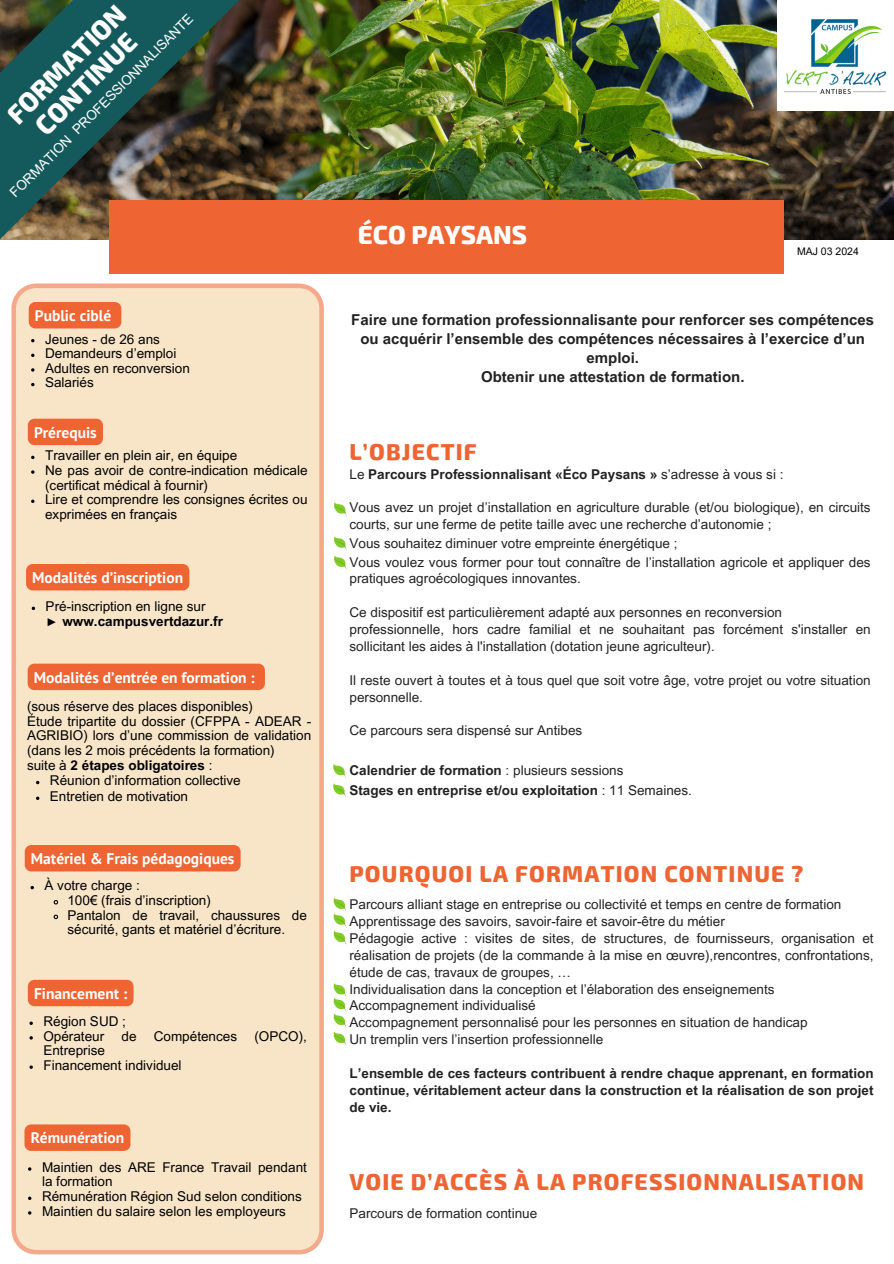
<style>
.page{position:relative;width:894px;height:1264px;background:#fff}
.page>*{position:absolute;margin:0;border:0;box-sizing:border-box;transform-origin:0 0}
.t1{font:800 26.4px/27.8px "Exo 2";color:#fff;text-align:center}
.t2{font:800 25.5px "Exo 2";color:#fff}
.t3{font:800 22.5px "Exo 2";letter-spacing:.05em;color:#ee6432}
.t4{font:700 15.45px "PT Sans";color:#fff}
.t5{font:700 15px/19.2px "Arial MT Pro";color:#222;text-align:center}
.t6{font:13.5px/16.8px "Arial MT Pro";color:#222}
.t7{font:13.5px/14.7px "Arial MT Pro";color:#000}
.t8{font:700 13.5px/16.8px "Arial MT Pro";color:#222}
.t9{font:13.5px "Arial MT Pro";color:#fff}
.t10{font:700 13.5px "Arial MT Pro";color:#000}
.t11{font:10.5px "Arial MT Pro";color:#000}
.s1{font-family:"Liberation Serif";font-weight:400}
.s2{font-weight:700}
.s3{font-weight:400}
</style>
<div class="page">
<img style="left:270px;top:0;width:623px;height:240px">
<div style="left:777px;top:0;width:116px;height:111px;background:#fff"></div>
<img style="left:784px;top:19px;width:101px;height:74px">
<div style="left:109px;top:200px;width:675px;height:73px;background:#ee6432"></div>
<svg style="left:0;top:0;width:270px;height:240px;background:#444d40"></svg>
<div style="left:12px;top:283px;width:311px;height:971px;background:#f8e5c8"></div>
<svg style="left:333px;top:764px;width:13px;height:33px"></svg>
<svg style="left:334px;top:536px;width:13px;height:34px"></svg>
<svg style="left:334px;top:502px;width:13px;height:15px"></svg>
<div style="left:29px;top:302px;width:92px;height:26px;background:#ee6432"></div>
<svg style="left:31px;top:353px;width:3px;height:4px"></svg>
<div style="left:26px;top:564px;width:163px;height:26px;background:#ee6432"></div>
<svg style="left:32px;top:606px;width:3px;height:4px"></svg>
<div style="left:28px;top:663px;width:237px;height:27px;background:#ee6432"></div>
<svg style="left:36px;top:780px;width:3px;height:4px"></svg>
<svg style="left:36px;top:796px;width:3px;height:4px"></svg>
<svg style="left:29px;top:1021px;width:4px;height:3px"></svg>
<svg style="left:29px;top:1036px;width:4px;height:3px"></svg>
<svg style="left:29px;top:1065px;width:4px;height:3px"></svg>
<div style="left:28px;top:979px;width:105px;height:27px;background:#ee6432"></div>
<div style="left:24px;top:1124px;width:106px;height:26px;background:#ee6432"></div>
<div style="left:28px;top:418px;width:75px;height:27px;background:#ee6432"></div>
<svg style="left:31px;top:470px;width:3px;height:4px"></svg>
<svg style="left:31px;top:499px;width:3px;height:4px"></svg>
<div style="left:25px;top:845px;width:215px;height:26px;background:#ee6432"></div>
<svg style="left:53px;top:899px;width:6px;height:6px"></svg>
<svg style="left:53px;top:913px;width:6px;height:7px"></svg>
<svg style="left:333px;top:897px;width:13px;height:47px"></svg>
<svg style="left:333px;top:983px;width:13px;height:62px"></svg>
<h6 class="t1" style="left:1px;top:108px;width:157px;rotate:-45deg">FORMATION<br>CONTINUE</h6>
<h6 class="t9" style="left:9px;top:191px;width:254px;rotate:-45deg">FORMATION PROFESSIONNALISANTE</h6>
<p class="t4" style="left:35px;top:305px;width:78px">Public ciblé</p>
<p class="t7" style="left:45px;top:333px;width:116px">Jeunes - de 26 ans</p>
<h3 class="t7" style="left:45px;top:348px;width:133px">Demandeurs d’emploi</h3>
<p class="t7" style="left:45px;top:362px;width:146px">Adultes en reconversion</p>
<p class="t7" style="left:45px;top:377px;width:50px">Salariés</p>
<p class="t4" style="left:34px;top:422px;width:64px">Prérequis</p>
<p class="t7" style="left:45px;top:450px;width:194px">Travailler en plein air, en équipe</p>
<p class="t7" style="left:45px;top:464px;width:264px">Ne pas avoir de contre-indication médicale (certificat médical à fournir)</p>
<p class="t7" style="left:45px;top:493px;width:264px">Lire et comprendre les consignes écrites ou exprimées en français</p>
<p class="t4" style="left:32px;top:567px;width:152px">Modalités d’inscription</p>
<h3 class="t7" style="left:46px;top:600px;width:161px">Pré-inscription en ligne sur</h3>
<p class="t10" style="left:45px;top:616px;width:179px"><span class="s1">►</span> www.campusvertdazur.fr</p>
<p class="t4" style="left:34px;top:666px;width:222px">Modalités d’entrée en formation :</p>
<p class="t7" style="left:27px;top:700px;width:286px">(sous réserve des places disponibles)<br>Étude tripartite du dossier (CFPPA - ADEAR - AGRIBIO) lors d’une commission de validation (dans les 2 mois précédents la formation)<br>suite à <span class="s2">2 étapes obligatoires</span> :</p>
<h3 class="t7" style="left:50px;top:775px;width:192px">Réunion d’information collective</h3>
<h3 class="t7" style="left:50px;top:790px;width:140px">Entretien de motivation</h3>
<h3 class="t4" style="left:31px;top:848px;width:205px">Matériel &amp; Frais pédagogiques</h3>
<p class="t7" style="left:44px;top:880px;width:97px">À votre charge :</p>
<h6 class="t7" style="left:67px;top:894px;width:145px">100€ (frais d’inscription)</h6>
<h6 class="t7" style="left:67px;top:909px;width:241px">Pantalon de travail, chaussures de sécurité, gants et matériel d’écriture.</h6>
<p class="t4" style="left:34px;top:982px;width:95px">Financement :</p>
<p class="t7" style="left:43px;top:1015px;width:84px">Région SUD ;</p>
<p class="t7" style="left:43px;top:1030px;width:62px">Opérateur</p>
<p class="t7" style="left:121px;top:1030px;width:17px">de</p>
<p class="t7" style="left:154px;top:1030px;width:85px">Compétences</p>
<p class="t7" style="left:254px;top:1030px;width:54px">(OPCO),</p>
<p class="t7" style="left:43px;top:1044px;width:63px">Entreprise</p>
<p class="t7" style="left:43px;top:1059px;width:140px">Financement individuel</p>
<p class="t4" style="left:31px;top:1127px;width:95px">Rémunération</p>
<p class="t7" style="left:42px;top:1161px;width:266px">Maintien des ARE France Travail pendant la formation</p>
<p class="t7" style="left:42px;top:1190px;width:261px">Rémunération Région Sud selon conditions</p>
<p class="t7" style="left:42px;top:1205px;width:245px">Maintien du salaire selon les employeurs</p>
<p class="t2" style="left:358px;top:218px;width:170px">ÉCO PAYSANS</p>
<p class="t11" style="left:796px;top:247px;width:63px">MAJ 03 2024</p>
<p class="t5" style="left:351px;top:312px;width:524px">Faire une formation professionnalisante pour renforcer ses compétences ou acquérir l’ensemble des compétences nécessaires à l’exercice d’un emploi.<br>Obtenir une attestation de formation.</p>
<h1 class="t3" style="left:349px;top:437px;width:129px">L’OBJECTIF</h1>
<p class="t8" style="left:349px;top:467px;width:435px"><span class="s3">Le</span> Parcours Professionnalisant «Éco Paysans » <span class="s3">s’adresse à vous si :</span></p>
<p class="t6" style="left:349px;top:501px;width:522px">Vous avez un projet d’installation en agriculture durable (et/ou biologique), en circuits courts, sur une ferme de petite taille avec une recherche d’autonomie ;</p>
<p class="t6" style="left:349px;top:536px;width:522px;line-height:17.4px">Vous souhaitez diminuer votre empreinte énergétique ;<br>Vous voulez vous former pour tout connaître de l’installation agricole et appliquer des pratiques agroécologiques innovantes.</p>
<h3 class="t6" style="left:349px;top:605px;width:522px">Ce dispositif est particulièrement adapté aux personnes en reconversion professionnelle, hors cadre familial et ne souhaitant pas forcément s'installer en sollicitant les aides à l'installation (dotation jeune agriculteur).</h3>
<p class="t6" style="left:349px;top:673px;width:522px">Il reste ouvert à toutes et à tous quel que soit votre âge, votre projet ou votre situation personnelle.</p>
<p class="t6" style="left:349px;top:724px;width:234px">Ce parcours sera dispensé sur Antibes</p>
<p class="t8" style="left:349px;top:761px;width:344px;line-height:20.2px">Calendrier de formation <span class="s3">: plusieurs sessions<br></span>Stages en entreprise et/ou exploitation <span class="s3">: 11 Semaines.</span></p>
<h6 class="t3" style="left:349px;top:859px;width:455px">POURQUOI LA FORMATION CONTINUE ?</h6>
<h6 class="t6" style="left:349px;top:897px;width:525px">Parcours alliant stage en entreprise ou collectivité et temps en centre de formation Apprentissage des savoirs, savoir-faire et savoir-être du métier<br>Pédagogie active : visites de sites, de structures, de fournisseurs, organisation et réalisation de projets (de la commande à la mise en œuvre),rencontres, confrontations, étude de cas, travaux de groupes, …<br>Individualisation dans la conception et l’élaboration des enseignements Accompagnement individualisé<br>Accompagnement personnalisé pour les personnes en situation de handicap<br>Un tremplin vers l’insertion professionnelle</h6>
<p class="t8" style="left:349px;top:1066px;width:525px;text-align:justify">L’ensemble de ces facteurs contribuent à rendre chaque apprenant, en formation continue, véritablement acteur dans la construction et la réalisation de son projet de vie.</p>
<h3 class="t3" style="left:349px;top:1167px;width:516px">VOIE D’ACCÈS À LA PROFESSIONNALISATION</h3>
<p class="t6" style="left:349px;top:1206px;width:189px">Parcours de formation continue</p>
</div>
